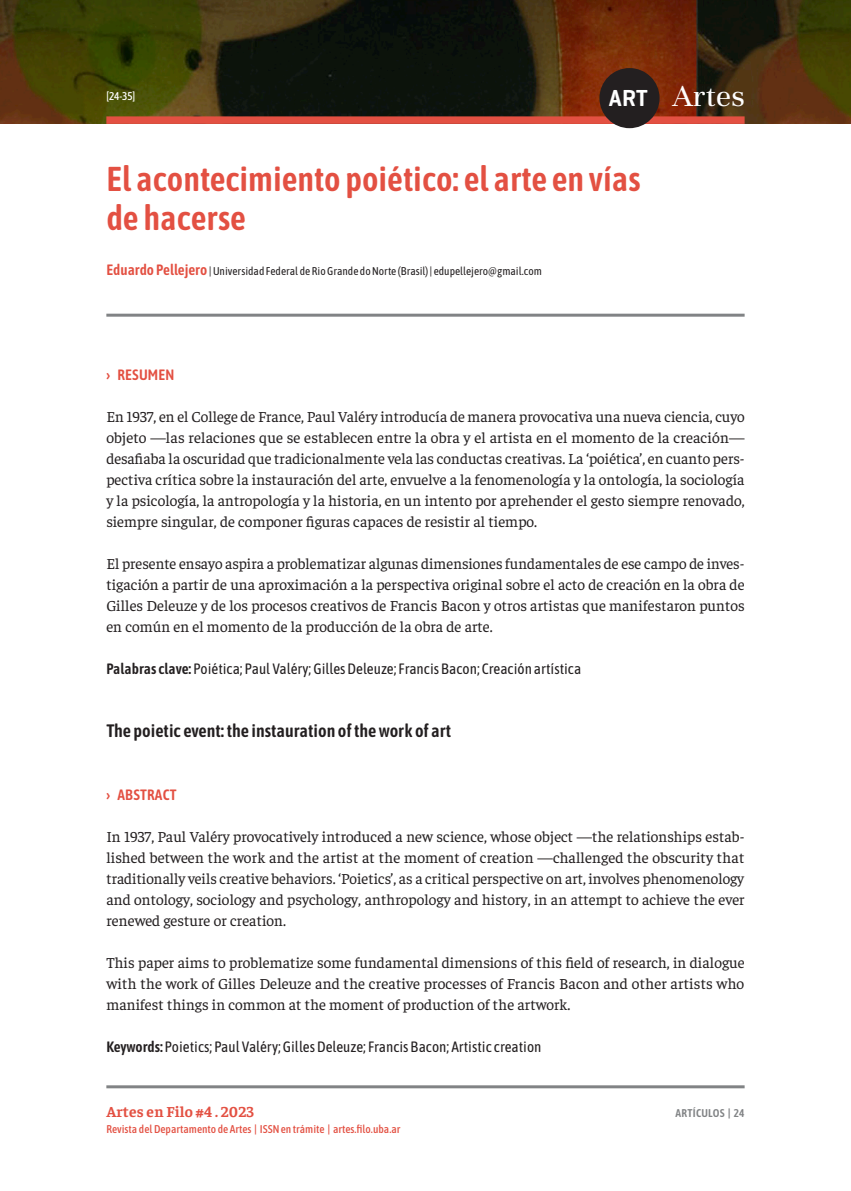
<style>
.page{position:relative;width:851px;height:1191px;background:#fff}
.page>*{position:absolute;margin:0;border:0;box-sizing:border-box;transform-origin:0 0}
.art-titulo{font:600 34.5px/39px "Asap Condensed";color:#e35042}
.t1{font:33.3px "Unna";color:#fff}
.art-titulo-ingles{font:600 18px "Asap Condensed";color:#231f20}
.art-texto-central{font:15.3px/21px "Faustina";letter-spacing:.005em;color:#231f20;text-align:justify}
.t2{font:700 15.3px "Faustina";letter-spacing:.01em;color:#e35042}
.art-palabras-clave{font:15px "Asap Condensed";color:#231f20}
.t3{font:600 15px "Asap Condensed";letter-spacing:.01em;color:#e35042}
.art-autor{font:11.25px "Asap Condensed";color:#231f20}
.t4{font:500 11.25px "Asap Condensed";color:#e35042}
.t5{font:600 11.25px "Asap Condensed";letter-spacing:.02em;color:#818385}
.t6{font:500 11.25px "Asap Condensed";color:#fff}
.s1{font-family:"Geogrotesque";font-weight:600;font-size:23.55px}
.s2{font-weight:600;font-size:15px;color:#e35042}
.s3{font-weight:700}
.s4{font-weight:600}
</style>
<div class="page">
<hr style="left:106px;top:1085px;width:638px;height:3px;background:#818385">
<img style="left:0;top:0;width:850px;height:124px">
<div style="left:106px;top:116px;width:638px;height:8px;background:#e35042"></div>
<div style="left:599px;top:68px;width:60px;height:60px;background:#231f20;border-radius:50%"></div>
<hr style="left:106px;top:314px;width:638px;height:3px;background:#818385">
<p class="t6" style="left:106px;top:88px;width:30px">[24-35]</p>
<h2 class="t1" style="left:609px;top:78px;width:137px"><span class="s1">ART</span> Artes</h2>
<p class="art-titulo" style="left:106px;top:157px;width:535px">El acontecimiento poiético: el arte en vías de hacerse</p>
<p class="art-autor" style="left:106px;top:263px;width:437px"><span class="s2">Eduardo Pellejero</span> | Universidad Federal de Rio Grande do Norte (Brasil) | edupellejero@gmail.com</p>
<p class="t3" style="left:106px;top:364px;width:69px"><span class="s3">›</span> RESUMEN</p>
<p class="art-texto-central" style="left:106px;top:405px;width:639px">En 1937, en el College de France, Paul Valéry introducía de manera provocativa una nueva ciencia, cuyo objeto —las relaciones que se establecen entre la obra y el artista en el momento de la creación— desafiaba la oscuridad que tradicionalmente vela las conductas creativas. La ‘poiética’, en cuanto pers&shy;pectiva crítica sobre la instauración del arte, envuelve a la fenomenología y la ontología, la sociología y la psicología, la antropología y la historia, en un intento por aprehender el gesto siempre renovado, siempre singular, de componer figuras capaces de resistir al tiempo.</p>
<p class="art-texto-central" style="left:106px;top:552px;width:639px">El presente ensayo aspira a problematizar algunas dimensiones fundamentales de ese campo de inves&shy;tigación a partir de una aproximación a la perspectiva original sobre el acto de creación en la obra de Gilles Deleuze y de los procesos creativos de Francis Bacon y otros artistas que manifestaron puntos en común en el momento de la producción de la obra de arte.</p>
<p class="art-palabras-clave" style="left:106px;top:658px;width:476px"><span class="s4">Palabras clave:</span> Poiética; Paul Valéry; Gilles Deleuze; Francis Bacon; Creación artística</p>
<p class="art-titulo-ingles" style="left:106px;top:718px;width:346px">The poietic event: the instauration of the work of art</p>
<p class="t3" style="left:106px;top:784px;width:72px"><span class="s3">›</span> ABSTRACT</p>
<p class="art-texto-central" style="left:106px;top:825px;width:639px">In 1937, Paul Valéry provocatively introduced a new science, whose object —the relationships estab&shy;lished between the work and the artist at the moment of creation —challenged the obscurity that traditionally veils creative behaviors. ‘Poietics’, as a critical perspective on art, involves phenomenology and ontology, sociology and psychology, anthropology and history, in an attempt to achieve the ever renewed gesture or creation.</p>
<p class="art-texto-central" style="left:106px;top:951px;width:639px">This paper aims to problematize some fundamental dimensions of this field of research, in dialogue with the work of Gilles Deleuze and the creative processes of Francis Bacon and other artists who manifest things in common at the moment of production of the artwork.</p>
<p class="art-palabras-clave" style="left:106px;top:1036px;width:436px"><span class="s4">Keywords:</span> Poietics; Paul Valéry; Gilles Deleuze; Francis Bacon; Artistic creation</p>
<p class="t2" style="left:106px;top:1100px;width:149px">Artes en Filo #4 . 2023</p>
<p class="t5" style="left:675px;top:1105px;width:70px">ARTÍCULOS | 24</p>
<p class="t4" style="left:106px;top:1121px;width:296px">Revista del Departamento de Artes | ISSN en trámite | artes.filo.uba.ar</p>
</div>
